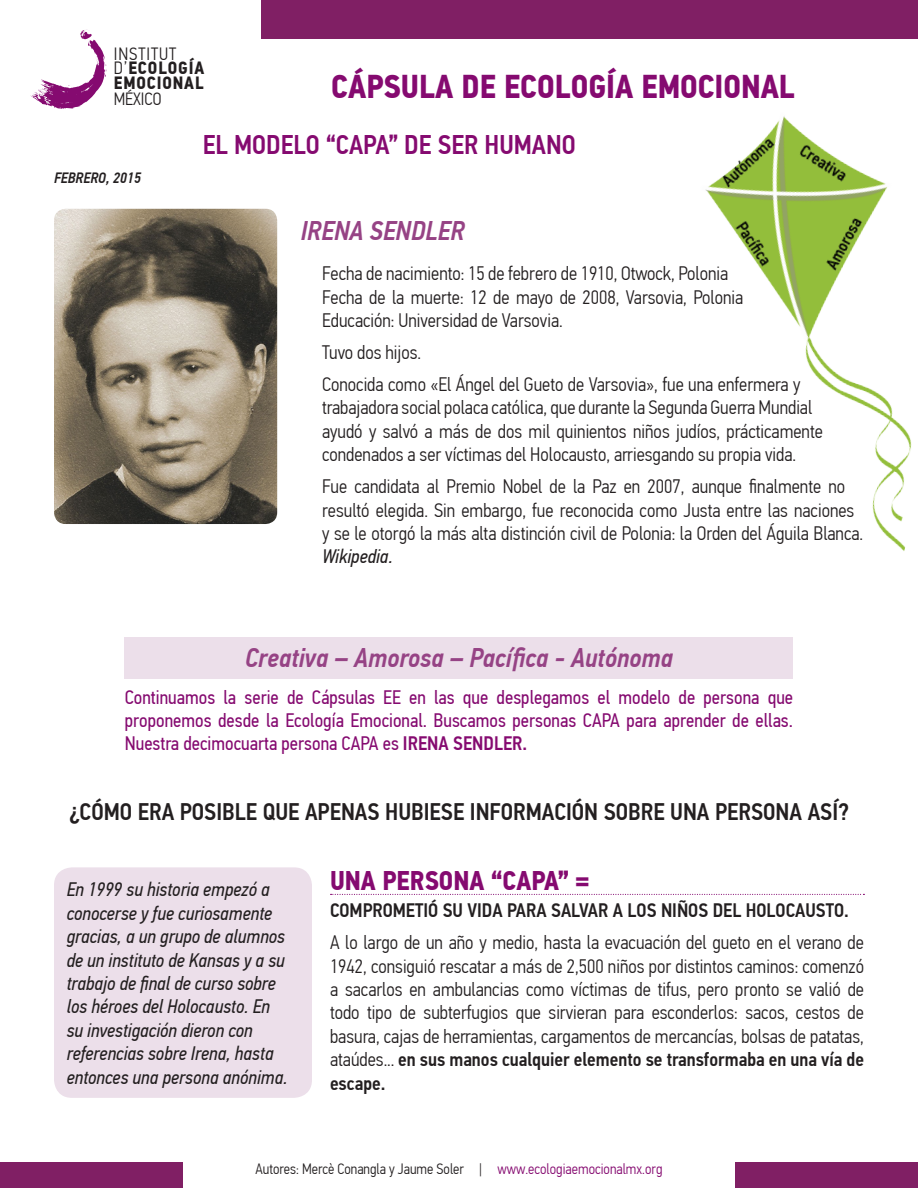
<style>
.page{position:relative;width:918px;height:1188px;background:#fff}
.page>*{position:absolute;margin:0;border:0;box-sizing:border-box;transform-origin:0 0}
.t1{font:700 33px "PF Din Text Cond Pro";color:#850a70}
.t2{font:italic 500 27px "PF Din Text Cond Pro";color:#964385}
.t3{font:500 27px "PF Din Text Cond Pro";color:#850a70}
.t4{font:700 27px "PF Din Text Cond Pro";color:#850a70}
.t5{font:500 24px "PF Din Text Cond Pro";color:#231f20}
.t6{font:300 19.5px/23.4px "PF Din Text Cond Pro";color:#231f20}
.t7{font:italic 19.5px/23.4px "PF Din Text Cond Pro";color:#231f20}
.t8{font:19.5px/23.4px "PF Din Text Cond Pro";color:#850a70;text-align:justify}
.t9{font:500 19.5px "PF Din Text Cond Pro";color:#231f20}
.t10{font:700 17.85px/14.7px "PF Din Text Cond Pro";letter-spacing:.05em;color:#231f20}
.t11{font:300 17.7px "PF Din Text Cond Pro";color:#231f20}
.t12{font:300 15px "PF Din Text Cond Pro";color:#231f20}
.t13{font:italic 500 15px "PF Din Text Cond Pro";color:#231f20}
.s1{font-weight:300}
.s2{font-weight:500}
.s3{color:#850a70}
</style>
<div class="page">
<svg style="left:30px;top:30px;width:76px;height:79px"></svg>
<div style="left:262px;top:0;width:656px;height:39px;background:#801f64"></div>
<div style="left:735px;top:1162px;width:183px;height:26px;background:#801f64"></div>
<div style="left:0;top:1162px;width:183px;height:26px;background:#801f64"></div>
<div style="left:125px;top:638px;width:668px;height:41px;background:#ecdfea"></div>
<svg style="left:331px;top:894px;width:533px;height:1px"></svg>
<img style="left:705px;top:116px;width:207px;height:435px">
<img style="left:54px;top:209px;width:223px;height:315px">
<div style="left:54px;top:867px;width:258px;height:231px;background:#ecdfea;border-radius:18px"></div>
<p class="t10" style="left:114px;top:47px;width:92px"><span class="s1">INSTITUT<br>D’</span>ECOLOGÍA<br>EMOCIONAL</p>
<p class="t11" style="left:114px;top:89px;width:49px">MÉXICO</p>
<h1 class="t1" style="left:331px;top:67px;width:465px">CÁPSULA DE ECOLOGÍA EMOCIONAL</h1>
<p class="t13" style="left:54px;top:169px;width:89px">FEBRERO, 2015</p>
<h2 class="t3" style="left:203px;top:129px;width:374px">EL MODELO “CAPA” DE SER HUMANO</h2>
<h2 class="t2" style="left:301px;top:215px;width:165px">IRENA SENDLER</h2>
<p class="t6" style="left:322px;top:262px;width:423px">Fecha de nacimiento: 15 de febrero de 1910, Otwock, Polonia<br>Fecha de la muerte: 12 de mayo de 2008, Varsovia, Polonia<br>Educación: Universidad de Varsovia.</p>
<p class="t6" style="left:322px;top:337px;width:480px;line-height:32px">Tuvo dos hijos.<br>Conocida como «El Ángel del Gueto de Varsovia», fue una enfermera y</p>
<p class="t6" style="left:322px;top:396px;width:502px">trabajadora social polaca católica, que durante la Segunda Guerra Mundial ayudó y salvó a más de dos mil quinientos niños judíos, prácticamente condenados a ser víctimas del Holocausto, arriesgando su propia vida.</p>
<p class="t6" style="left:322px;top:475px;width:543px">Fue candidata al Premio Nobel de la Paz en 2007, aunque finalmente no resultó elegida. Sin embargo, fue reconocida como Justa entre las naciones y se le otorgó la más alta distinción civil de Polonia: la Orden del Águila Blanca.</p>
<p class="t7" style="left:322px;top:545px;width:72px">Wikipedia.</p>
<h2 class="t2" style="left:245px;top:641px;width:429px">Creativa – Amorosa – Pacífica - Autónoma</h2>
<p class="t8" style="left:125px;top:685px;width:670px">Continuamos la serie de Cápsulas EE en las que desplegamos el modelo de persona que proponemos desde la Ecología Emocional. Buscamos personas CAPA para aprender de ellas.<br>Nuestra decimocuarta persona CAPA es <span class="s2">IRENA SENDLER.</span></p>
<p class="t5" style="left:69px;top:797px;width:782px">¿Cómo eRA posible que apenas hubiese información sobre una persona así?</p>
<p class="t7" style="left:67px;top:878px;width:222px">En 1999 su historia empezó a conocerse y fue curiosamente gracias, a un grupo de alumnos de un instituto de Kansas y a su trabajo de final de curso sobre los héroes del Holocausto. En su investigación dieron con referencias sobre Irena, hasta entonces una persona anónima.</p>
<h2 class="t4" style="left:330px;top:864px;width:260px">UNA PERSONA “CAPA” =</h2>
<p class="t9" style="left:330px;top:899px;width:520px">COMPROMETIÓ SU VIDA PARA SALVAR A LOS NIÑOS DEL HOLOCAUSTO.</p>
<p class="t6" style="left:330px;top:931px;width:536px;text-align:justify">A lo largo de un año y medio, hasta la evacuación del gueto en el verano de 1942, consiguió rescatar a más de 2,500 niños por distintos caminos: comenzó a sacarlos en ambulancias como víctimas de tifus, pero pronto se valió de todo tipo de subterfugios que sirvieran para esconderlos: sacos, cestos de basura, cajas de herramientas, cargamentos de mercancías, bolsas de patatas, ataúdes... <span class="s2">en sus manos cualquier elemento se transformaba en una vía de escape.</span></p>
<p class="t12" style="left:255px;top:1160px;width:409px">Autores: Mercè Conangla y Jaume Soler | <span class="s3">www.ecologiaemocionalmx.org</span></p>
</div>
